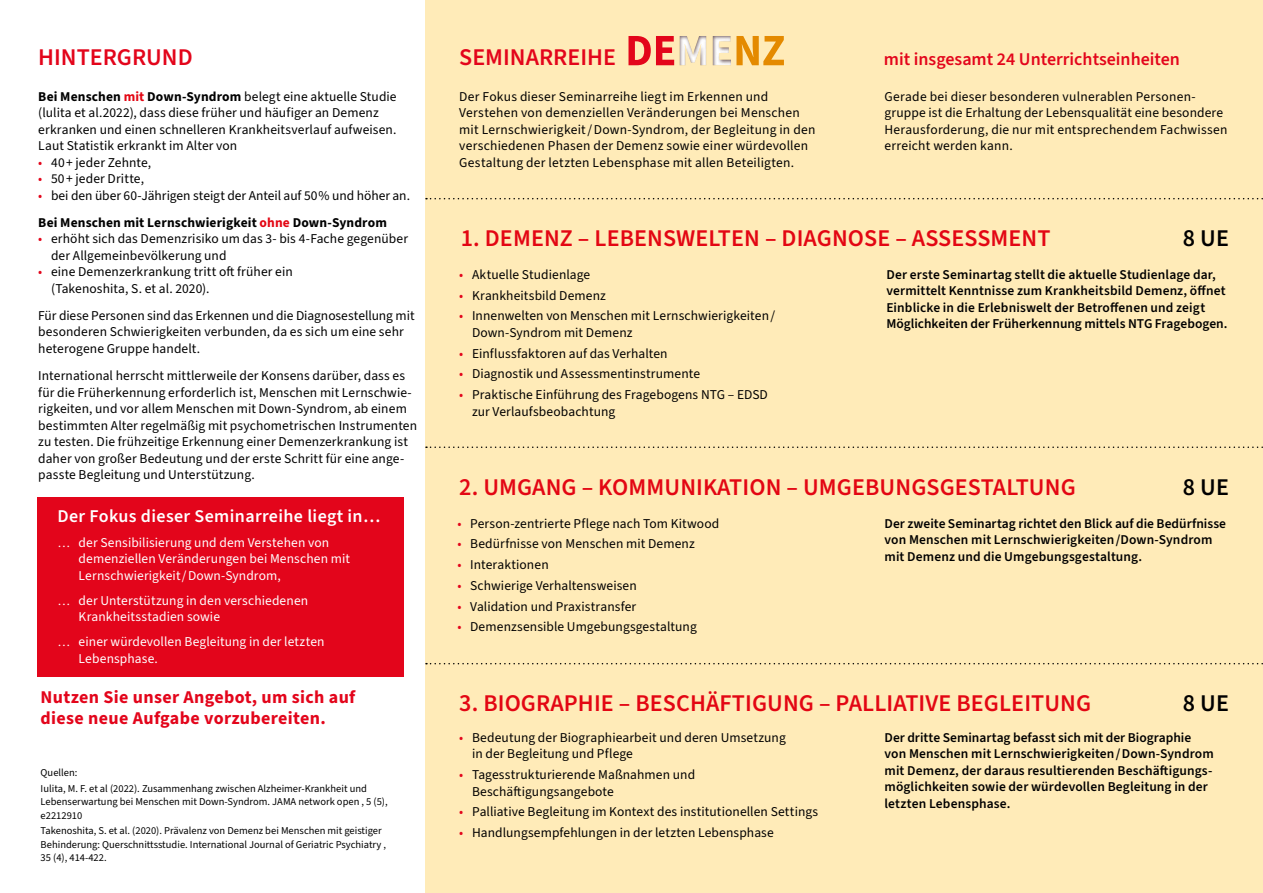
<style>
.page{position:relative;width:1263px;height:893px;background:#fff}
.page>*{position:absolute;margin:0;border:0;box-sizing:border-box;transform-origin:0 0}
.t1{font:600 24px "Source Sans 3";letter-spacing:.005em;color:#e30613}
.t2{font:600 24px "Source Sans 3";color:#e3051b}
.t3{font:600 24px "Source Sans 3";color:#000}
.t4{font:700 18px/20.2px "Source Sans 3";letter-spacing:.02em;color:#e3051b}
.t5{font:600 18px "Source Sans 3";color:#e3051b}
.t6{font:600 18px "Source Sans 3";letter-spacing:.02em;color:#fff}
.t7{font:13.5px/16.5px "Source Sans 3";letter-spacing:.01em;color:#000}
.t8{font:600 13.5px/16.5px "Source Sans 3";letter-spacing:.005em;color:#000}
.t9{font:13.5px/16.5px "Source Sans 3";letter-spacing:.01em;color:#fff}
.t10{font:10.5px/13.5px "Source Sans 3";color:#000}
.s1{font-weight:700}
.s2{font-weight:700;color:#e30613}
.s3{color:#e3051b}
.s4{font-family:"Minion Pro"}
</style>
<div class="page">
<div style="left:425px;top:0;width:838px;height:893px;background:#ffebb8"></div>
<svg style="left:426px;top:198px;width:837px;height:1px"></svg>
<svg style="left:426px;top:446px;width:837px;height:2px"></svg>
<svg style="left:426px;top:663px;width:837px;height:1px"></svg>
<div style="left:38px;top:497px;width:366px;height:180px;background:#e3051b"></div>
<svg style="left:736px;top:36px;width:48px;height:29px"></svg>
<div style="left:678px;top:33px;width:54px;height:33px;background:#381c21;opacity:.7"></div>
<svg style="left:628px;top:36px;width:46px;height:29px"></svg>
<h1 class="t2" style="left:38px;top:41px;width:156px">HINTERGRUND</h1>
<p class="t7" style="left:38px;top:88px;width:360px"><span class="s1">Bei Menschen</span> <span class="s2">mit</span> <span class="s1">Down-Syndrom</span> belegt eine aktuelle Studie (lulita et al.2022), dass diese früher und häufiger an Demenz erkranken und einen schnelleren Krankheitsverlauf aufweisen.<br>Laut Statistik erkrankt im Alter von</p>
<p class="t7" style="left:38px;top:154px;width:115px"><span class="s3">•</span> 40 + jeder Zehnte,</p>
<p class="t7" style="left:38px;top:170px;width:107px"><span class="s3">•</span> 50 + jeder Dritte,</p>
<p class="t7" style="left:38px;top:182px;width:373px;line-height:27.2px"><span class="s3">•</span> bei den über 60-Jährigen steigt der Anteil auf 50 % und höher an.<br><span class="s1">Bei Menschen mit Lernschwierigkeit</span> <span class="s2">ohne</span> <span class="s1">Down-Syndrom</span></p>
<p class="t7" style="left:51px;top:231px;width:359px;text-indent:-13px"><span class="s3">•</span> erhöht sich das Demenzrisiko um das 3- bis 4-Fache gegenüber der Allgemeinbevölkerung und</p>
<p class="t7" style="left:51px;top:264px;width:243px;text-indent:-13px"><span class="s3">•</span> eine Demenzerkrankung tritt oft früher ein (Takenoshita, S. et al. 2020).</p>
<p class="t7" style="left:38px;top:307px;width:378px">Für diese Personen sind das Erkennen und die Diagnosestellung mit besonderen Schwierigkeiten verbunden, da es sich um eine sehr heterogene Gruppe handelt.</p>
<p class="t7" style="left:38px;top:367px;width:380px">International herrscht mittlerweile der Konsens darüber, dass es für die Früherkennung erforderlich ist, Menschen mit Lernschwie&shy;rigkeiten, und vor allem Menschen mit Down-Syndrom, ab einem bestimmten Alter regelmäßig mit psychometrischen Instrumenten zu testen. Die frühzeitige Erkennung einer Demenzerkrankung ist daher von großer Bedeutung und der erste Schritt für eine ange&shy;passte Begleitung und Unterstützung.</p>
<h2 class="t6" style="left:57px;top:504px;width:325px">Der Fokus dieser Seminarreihe liegt in…</h2>
<p class="t9" style="left:79px;top:534px;width:273px;text-indent:-21px"><span class="s4">…</span> der Sensibilisierung und dem Verstehen von demenziellen Veränderungen bei Menschen mit<br>Lernschwierigkeit / Down-Syndrom,</p>
<p class="t9" style="left:79px;top:592px;width:231px;text-indent:-21px"><span class="s4">…</span> der Unterstützung in den verschiedenen<br>Krankheitsstadien sowie</p>
<p class="t9" style="left:79px;top:634px;width:247px;text-indent:-21px"><span class="s4">…</span> einer würdevollen Begleitung in der letzten<br>Lebensphase.</p>
<h2 class="t4" style="left:40px;top:687px;width:316px">Nutzen Sie unser Angebot, um sich auf diese neue Aufgabe vorzubereiten.</h2>
<p class="t10" style="left:41px;top:765px;width:328px;line-height:15.6px">Quellen:<br>Iulita, M. F. et al (2022). Zusammenhang zwischen Alzheimer-Krankheit und</p>
<p class="t10" style="left:41px;top:795px;width:349px">Lebenserwartung bei Menschen mit Down-Syndrom. JAMA network open , 5 (5), e2212910</p>
<p class="t10" style="left:41px;top:824px;width:347px">Takenoshita, S. et al. (2020). Prävalenz von Demenz bei Menschen mit geistiger<br>Behinderung: Querschnittsstudie. International Journal of Geriatric Psychiatry ,<br>35 (4), 414-422.</p>
<h1 class="t2" style="left:459px;top:41px;width:158px">SEMINARREIHE</h1>
<h2 class="t5" style="left:884px;top:47px;width:298px">mit insgesamt 24 Unterrichtseinheiten</h2>
<p class="t7" style="left:459px;top:88px;width:358px">Der Fokus dieser Seminarreihe liegt im Erkennen und Verstehen von demenziellen Veränderungen bei Menschen mit Lernschwierigkeit / Down-Syndrom, der Begleitung in den verschiedenen Phasen der Demenz sowie einer würdevollen Gestaltung der letzten Lebensphase mit allen Beteiligten.</p>
<p class="t7" style="left:884px;top:88px;width:344px">Gerade bei dieser besonderen vulnerablen Personen&shy;gruppe ist die Erhaltung der Lebensqualität eine besondere Herausforderung, die nur mit entsprechendem Fachwissen erreicht werden kann.</p>
<h1 class="t1" style="left:461px;top:222px;width:591px">1. DEMENZ – LEBENSWELTEN – DIAGNOSE – ASSESSMENT</h1>
<h1 class="t3" style="left:1183px;top:222px;width:48px">8 UE</h1>
<p class="t7" style="left:459px;top:266px;width:133px"><span class="s3">•</span> Aktuelle Studienlage</p>
<p class="t7" style="left:459px;top:287px;width:148px"><span class="s3">•</span> Krankheitsbild Demenz</p>
<p class="t7" style="left:472px;top:308px;width:305px;text-indent:-13px"><span class="s3">•</span> Innenwelten von Menschen mit Lernschwierigkeiten/<br>Down-Syndrom mit Demenz</p>
<p class="t7" style="left:459px;top:345px;width:210px"><span class="s3">•</span> Einflussfaktoren auf das Verhalten</p>
<p class="t7" style="left:459px;top:366px;width:242px"><span class="s3">•</span> Diagnostik und Assessmentinstrumente</p>
<p class="t7" style="left:472px;top:386px;width:297px;text-indent:-13px"><span class="s3">•</span> Praktische Einführung des Fragebogens NTG – EDSD zur Verlaufsbeobachtung</p>
<p class="t8" style="left:886px;top:266px;width:343px">Der erste Seminartag stellt die aktuelle Studienlage dar, vermittelt Kenntnisse zum Krankheitsbild Demenz, öffnet Einblicke in die Erlebniswelt der Betroffenen und zeigt Möglichkeiten der Früherkennung mittels NTG Fragebogen.</p>
<h1 class="t1" style="left:459px;top:471px;width:618px">2. UMGANG – KOMMUNIKATION – UMGEBUNGSGESTALTUNG</h1>
<h1 class="t3" style="left:1183px;top:471px;width:48px">8 UE</h1>
<p class="t7" style="left:457px;top:515px;width:264px"><span class="s3">•</span> Person-zentrierte Pflege nach Tom Kitwood</p>
<p class="t7" style="left:457px;top:536px;width:239px"><span class="s3">•</span> Bedürfnisse von Menschen mit Demenz</p>
<p class="t7" style="left:457px;top:556px;width:93px"><span class="s3">•</span> Interaktionen</p>
<p class="t7" style="left:457px;top:577px;width:181px"><span class="s3">•</span> Schwierige Verhaltensweisen</p>
<p class="t7" style="left:457px;top:598px;width:180px"><span class="s3">•</span> Validation und Praxistransfer</p>
<p class="t7" style="left:457px;top:619px;width:241px"><span class="s3">•</span> Demenzsensible Umgebungsgestaltung</p>
<p class="t8" style="left:884px;top:515px;width:343px">Der zweite Seminartag richtet den Blick auf die Bedürfnisse von Menschen mit Lernschwierigkeiten /Down-Syndrom mit Demenz und die Umgebungsgestaltung.</p>
<h1 class="t1" style="left:459px;top:687px;width:633px">3. BIOGRAPHIE – BESCHÄFTIGUNG – PALLIATIVE BEGLEITUNG</h1>
<h1 class="t3" style="left:1183px;top:687px;width:48px">8 UE</h1>
<p class="t7" style="left:472px;top:729px;width:315px;text-indent:-13px"><span class="s3">•</span> Bedeutung der Biographiearbeit und deren Umsetzung in der Begleitung und Pflege</p>
<p class="t7" style="left:472px;top:766px;width:225px;text-indent:-13px"><span class="s3">•</span> Tagesstrukturierende Maßnahmen und<br>Beschäftigungsangebote</p>
<p class="t7" style="left:459px;top:803px;width:360px"><span class="s3">•</span> Palliative Begleitung im Kontext des institutionellen Settings</p>
<p class="t7" style="left:459px;top:824px;width:316px"><span class="s3">•</span> Handlungsempfehlungen in der letzten Lebensphase</p>
<p class="t8" style="left:884px;top:729px;width:331px">Der dritte Seminartag befasst sich mit der Biographie von Menschen mit Lernschwierigkeiten / Down-Syndrom mit Demenz, der daraus resultierenden Beschäftigungs&shy;möglichkeiten sowie der würdevollen Begleitung in der letzten Lebensphase.</p>
</div>
